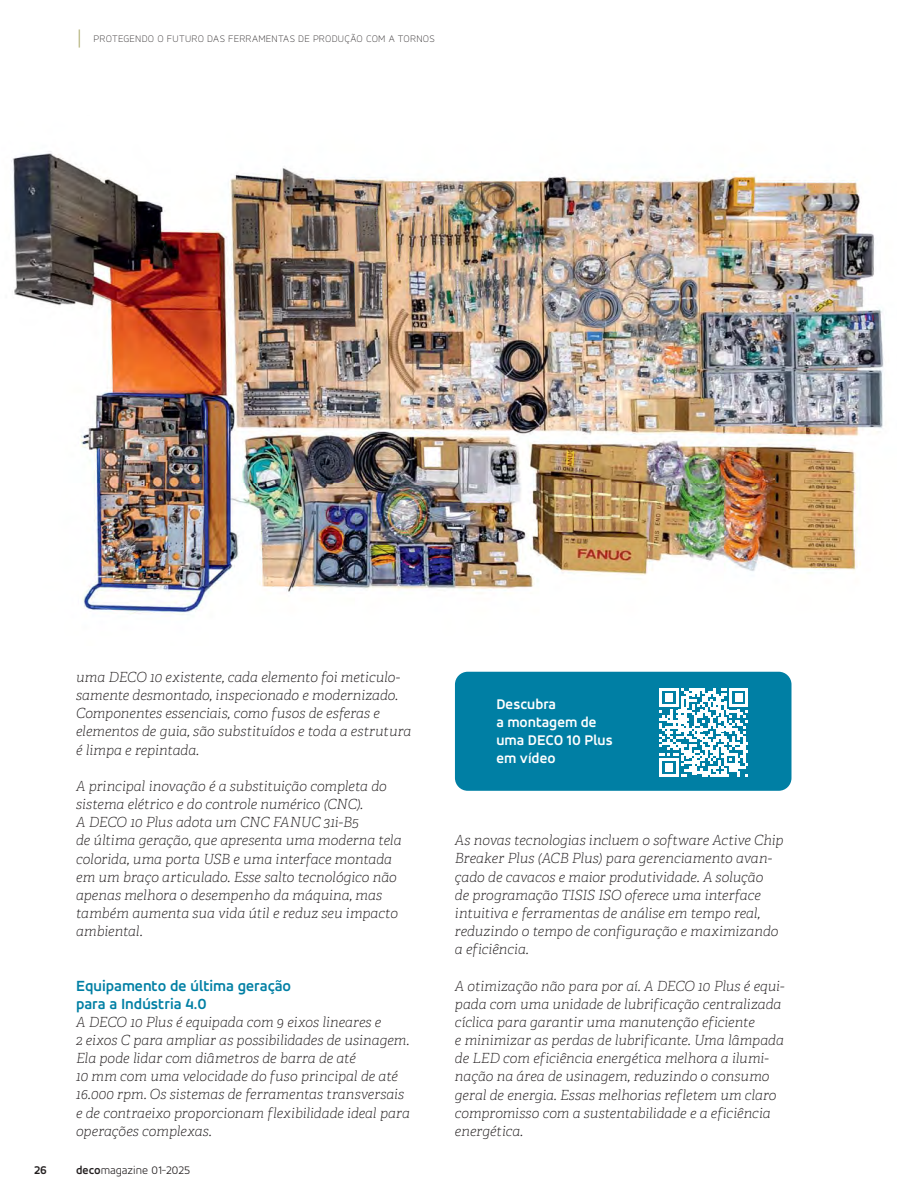
<style>
.page{position:relative;width:918px;height:1188px;background:#fff}
.page>*{position:absolute;margin:0;border:0;box-sizing:border-box;transform-origin:0 0}
.t1{font:300 21px "DIN Pro";color:#aaa869}
.t2{font:700 15.75px/18.1px "Tornos Accord Alt";color:#007fa4}
.t3{font:700 15px/18px "Tornos Accord Alt";color:#fff}
.t4{font:italic 100 13.95px/18.1px "Adelle";color:#231f20}
.t5{font:300 12px "Tornos Accord Alt";color:#231f20}
.t6{font:700 12px "Tornos Accord Alt";color:#231f20}
.t7{font:100 10.5px "Tornos Accord Alt";letter-spacing:.025em;color:#231f20}
.s1{font-weight:700}
</style>
<div class="page">
<img style="left:11px;top:151px;width:873px;height:464px">
<div style="left:455px;top:672px;width:336px;height:119px;background:#007fa4;border-radius:13px"></div>
<svg style="left:660px;top:688px;width:88px;height:89px"></svg>
<h1 class="t1" style="left:76px;top:27px;width:8px">|</h1>
<p class="t7" style="left:94px;top:35px;width:343px">PROTEGENDO O FUTURO DAS FERRAMENTAS DE PRODUÇÃO COM A TORNOS</p>
<p class="t4" style="left:76px;top:669px;width:337px">uma DECO 10 existente, cada elemento foi meticulo&shy;samente desmontado, inspecionado e modernizado.<br>Componentes essenciais, como fusos de esferas e elementos de guia, são substituídos e toda a estrutura é limpa e repintada.</p>
<p class="t4" style="left:76px;top:778px;width:327px">A principal inovação é a substituição completa do sistema elétrico e do controle numérico (CNC).<br>A DECO 10 Plus adota um CNC FANUC 31i-B5<br>de última geração, que apresenta uma moderna tela colorida, uma porta USB e uma interface montada em um braço articulado. Esse salto tecnológico não apenas melhora o desempenho da máquina, mas também aumenta sua vida útil e reduz seu impacto ambiental.</p>
<p class="t2" style="left:76px;top:977px;width:217px">Equipamento de última geração para a Indústria 4.0</p>
<p class="t4" style="left:76px;top:1014px;width:335px">A DECO 10 Plus é equipada com 9 eixos lineares e<br>2 eixos C para ampliar as possibilidades de usinagem.<br>Ela pode lidar com diâmetros de barra de até<br>10 mm com uma velocidade do fuso principal de até 16.000 rpm. Os sistemas de ferramentas transversais e de contraeixo proporcionam flexibilidade ideal para operações complexas.</p>
<p class="t6" style="left:34px;top:1165px;width:14px">26</p>
<p class="t5" style="left:76px;top:1166px;width:115px"><span class="s1">deco</span>magazine 01-2025</p>
<p class="t3" style="left:496px;top:695px;width:118px">Descubra<br>a montagem de uma DECO 10 Plus em vídeo</p>
<p class="t4" style="left:455px;top:833px;width:330px">As novas tecnologias incluem o software Active Chip Breaker Plus (ACB Plus) para gerenciamento avan&shy;çado de cavacos e maior produtividade. A solução<br>de programação TISIS ISO oferece uma interface intuitiva e ferramentas de análise em tempo real, reduzindo o tempo de configuração e maximizando a eficiência.</p>
<p class="t4" style="left:455px;top:978px;width:331px">A otimização não para por aí. A DECO 10 Plus é equi&shy;pada com uma unidade de lubrificação centralizada cíclica para garantir uma manutenção eficiente<br>e minimizar as perdas de lubrificante. Uma lâmpada de LED com eficiência energética melhora a ilumi&shy;nação na área de usinagem, reduzindo o consumo geral de energia. Essas melhorias refletem um claro compromisso com a sustentabilidade e a eficiência energética.</p>
</div>
